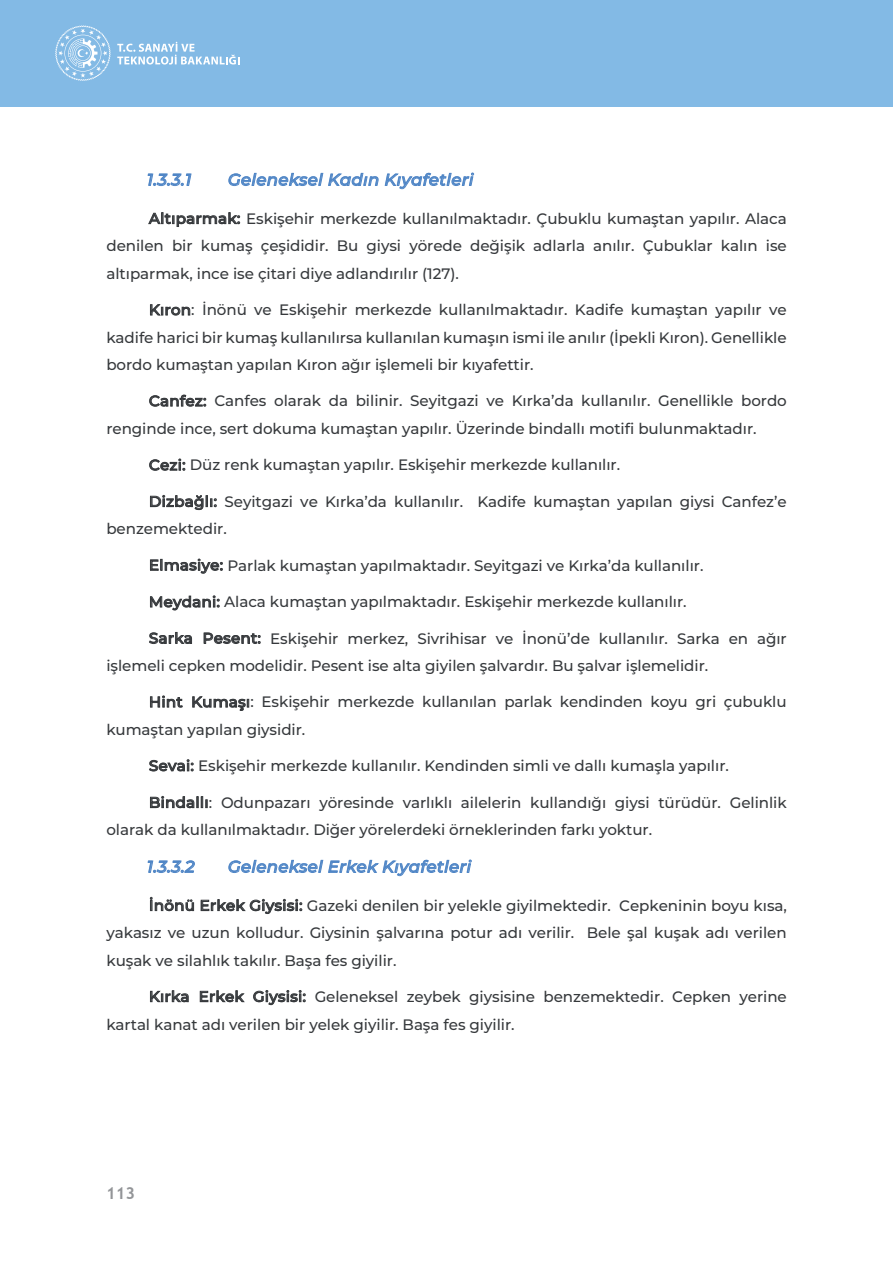
<style>
.page{position:relative;width:893px;height:1263px;background:#fff}
.page>*{position:absolute;margin:0;border:0;box-sizing:border-box;transform-origin:0 0}
.t1{font:700 16.5px "Trebuchet MS";color:#939598}
.t2{font:italic 500 16.2px "Montserrat";letter-spacing:.02em;color:#5086c6}
.t3{font:500 15.15px/27.3px "Montserrat";letter-spacing:-.005em;color:#36393c}
.s1{font-size:14.85px}
</style>
<div class="page">
<div style="left:0;top:0;width:893px;height:106px;background:#83bae5"></div>
<svg style="left:117px;top:42px;width:122px;height:23px"></svg>
<svg style="left:55px;top:25px;width:56px;height:56px"></svg>
<p class="t2" style="left:147px;top:168px;width:46px">1.3.3.1</p>
<p class="t2" style="left:228px;top:168px;width:247px">Geleneksel Kadın Kıyafetleri</p>
<p class="t3" style="left:106px;top:204px;width:682px;text-align:justify;text-indent:43px"><span class="s1">Altıparmak:</span> Eskişehir merkezde kullanılmaktadır. Çubuklu kumaştan yapılır. Alaca denilen bir kumaş çeşididir. Bu giysi yörede değişik adlarla anılır. Çubuklar kalın ise altıparmak, ince ise çitari diye adlandırılır (127).</p>
<p class="t3" style="left:106px;top:296px;width:682px;text-align:justify;text-indent:43px"><span class="s1">Kıron</span>: İnönü ve Eskişehir merkezde kullanılmaktadır. Kadife kumaştan yapılır ve kadife harici bir kumaş kullanılırsa kullanılan kumaşın ismi ile anılır (İpekli Kıron). Genellikle bordo kumaştan yapılan Kıron ağır işlemeli bir kıyafettir.</p>
<p class="t3" style="left:106px;top:386px;width:682px;line-height:27.8px;text-indent:43px"><span class="s1">Canfez:</span> Canfes olarak da bilinir. Seyitgazi ve Kırka’da kullanılır. Genellikle bordo renginde ince, sert dokuma kumaştan yapılır. Üzerinde bindallı motifi bulunmaktadır.</p>
<p class="t3" style="left:149px;top:451px;width:473px"><span class="s1">Cezi:</span> Düz renk kumaştan yapılır. Eskişehir merkezde kullanılır.</p>
<p class="t3" style="left:106px;top:487px;width:682px;text-indent:43px"><span class="s1">Dizbağlı:</span> Seyitgazi ve Kırka’da kullanılır. Kadife kumaştan yapılan giysi Canfez’e benzemektedir.</p>
<p class="t3" style="left:149px;top:551px;width:556px"><span class="s1">Elmasiye:</span> Parlak kumaştan yapılmaktadır. Seyitgazi ve Kırka’da kullanılır.</p>
<p class="t3" style="left:149px;top:588px;width:539px"><span class="s1">Meydani:</span> Alaca kumaştan yapılmaktadır. Eskişehir merkezde kullanılır.</p>
<p class="t3" style="left:106px;top:624px;width:682px;text-indent:43px"><span class="s1">Sarka Pesent:</span> Eskişehir merkez, Sivrihisar ve İnonü’de kullanılır. Sarka en ağır işlemeli cepken modelidir. Pesent ise alta giyilen şalvardır. Bu şalvar işlemelidir.</p>
<p class="t3" style="left:106px;top:688px;width:682px;text-indent:43px"><span class="s1">Hint Kumaşı</span>: Eskişehir merkezde kullanılan parlak kendinden koyu gri çubuklu kumaştan yapılan giysidir.</p>
<p class="t3" style="left:149px;top:751px;width:581px"><span class="s1">Sevai:</span> Eskişehir merkezde kullanılır. Kendinden simli ve dallı kumaşla yapılır.</p>
<p class="t3" style="left:106px;top:788px;width:682px;text-indent:43px"><span class="s1">Bindallı</span>: Odunpazarı yöresinde varlıklı ailelerin kullandığı giysi türüdür. Gelinlik olarak da kullanılmaktadır. Diğer yörelerdeki örneklerinden farkı yoktur.</p>
<p class="t2" style="left:147px;top:855px;width:49px">1.3.3.2</p>
<p class="t2" style="left:228px;top:855px;width:245px">Geleneksel Erkek Kıyafetleri</p>
<p class="t3" style="left:106px;top:891px;width:682px;text-align:justify;text-indent:43px"><span class="s1">İnönü Erkek Giysisi:</span> Gazeki denilen bir yelekle giyilmektedir. Cepkeninin boyu kısa, yakasız ve uzun kolludur. Giysinin şalvarına potur adı verilir. Bele şal kuşak adı verilen kuşak ve silahlık takılır. Başa fes giyilir.</p>
<p class="t3" style="left:106px;top:982px;width:682px;line-height:27.8px;text-indent:43px"><span class="s1">Kırka Erkek Giysisi:</span> Geleneksel zeybek giysisine benzemektedir. Cepken yerine kartal kanat adı verilen bir yelek giyilir. Başa fes giyilir.</p>
<p class="t1" style="left:106px;top:1183px;width:31px">113</p>
</div>
